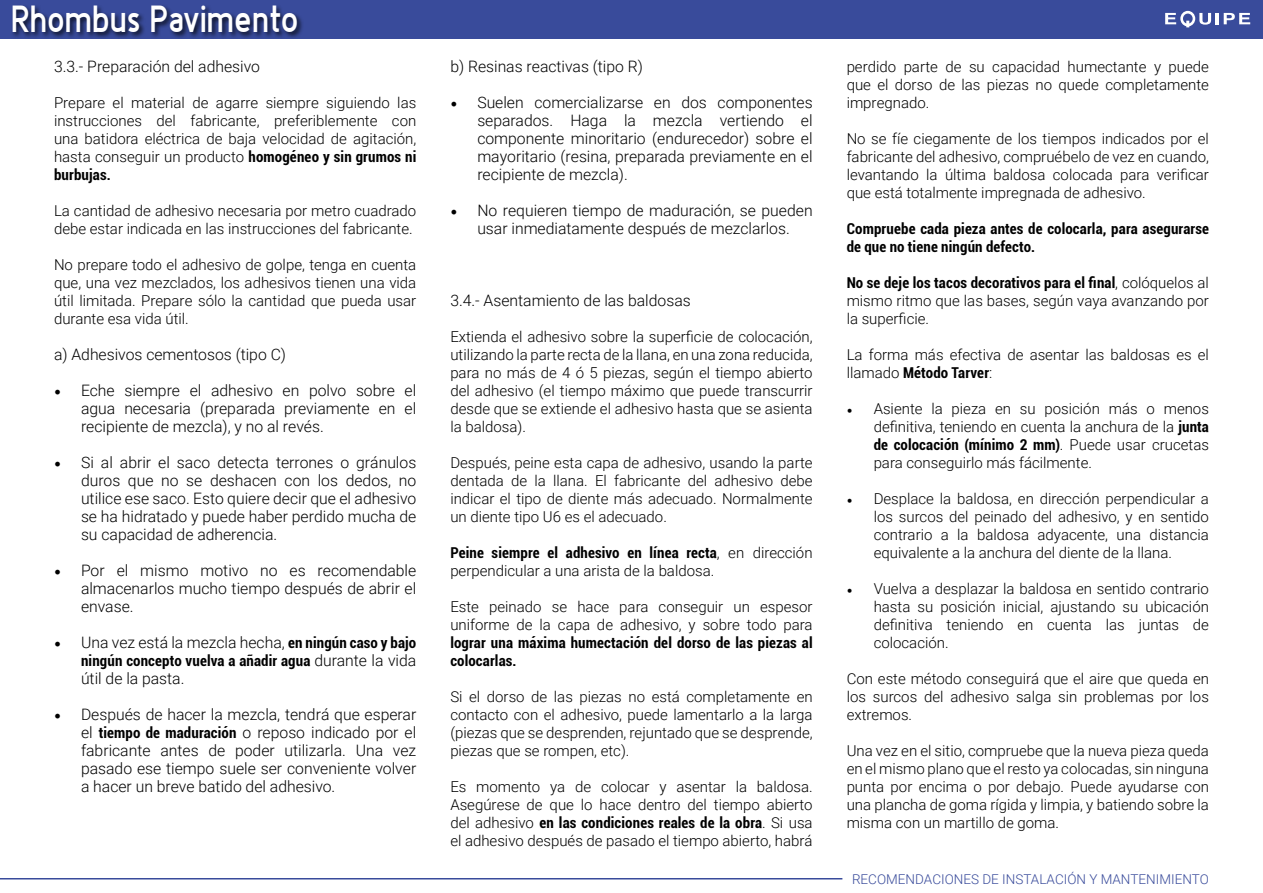
<style>
.page{position:relative;width:1263px;height:893px;background:#fff}
.page>*{position:absolute;margin:0;border:0;box-sizing:border-box;transform-origin:0 0}
.t1{font:36px "Fineness Pro Black Cond";color:#fff}
.t2{font:300 15.75px/18px "Roboto";color:#000;text-align:justify}
.t3{font:300 15px/18px "Roboto";color:#000;text-align:justify}
.t4{font:700 condensed 15px/18px "Roboto";letter-spacing:.01em;color:#000}
.t5{font:300 13.5px "Roboto";color:#394b9b}
.s1{font-weight:700;font-stretch:condensed}
.s2{font-family:"Minion Pro";font-weight:400;font-size:18px}
.s3{font-weight:700;font-stretch:condensed;font-size:15px}
.s4{font-weight:300;font-stretch:normal;font-size:15.75px}
.s5{font-family:"Minion Pro";font-weight:400}
</style>
<div class="page">
<div style="left:0;top:0;width:1263px;height:38px;background:#394b9b"></div>
<svg style="left:1165px;top:11px;width:85px;height:16px"></svg>
<div style="left:11px;top:4px;width:293px;height:35px;background:#000;opacity:.75"></div>
<hr style="left:0;top:878px;width:842px;height:1px;background:#394b9b">
<h1 class="t1" style="left:13px;top:-4px;width:289px">Rhombus Pavimento</h1>
<p class="t2" style="left:54px;top:57px;width:207px">3.3.- Preparación del adhesivo</p>
<p class="t3" style="left:54px;top:93px;width:364px">Prepare el material de agarre siempre siguiendo las instrucciones del fabricante, preferiblemente con una batidora eléctrica de baja velocidad de agitación, hasta conseguir un producto <span class="s1">homogéneo y sin grumos ni burbujas.</span></p>
<p class="t3" style="left:54px;top:201px;width:364px">La cantidad de adhesivo necesaria por metro cuadrado debe estar indicada en las instrucciones del fabricante.</p>
<p class="t3" style="left:54px;top:255px;width:364px">No prepare todo el adhesivo de golpe, tenga en cuenta que, una vez mezclados, los adhesivos tienen una vida útil limitada. Prepare sólo la cantidad que pueda usar durante esa vida útil.</p>
<p class="t2" style="left:54px;top:345px;width:233px">a) Adhesivos cementosos (tipo C)</p>
<p class="t2" style="left:81px;top:381px;width:337px;text-indent:-27px"><span class="s2">•</span> Eche siempre el adhesivo en polvo sobre el agua necesaria (preparada previamente en el recipiente de mezcla), y no al revés.</p>
<p class="t2" style="left:81px;top:453px;width:337px;text-indent:-27px"><span class="s2">•</span> Si al abrir el saco detecta terrones o gránulos duros que no se deshacen con los dedos, no utilice ese saco. Esto quiere decir que el adhesivo se ha hidratado y puede haber perdido mucha de su capacidad de adherencia.</p>
<p class="t2" style="left:81px;top:561px;width:337px;text-indent:-27px"><span class="s2">•</span> Por el mismo motivo no es recomendable almacenarlos mucho tiempo después de abrir el envase.</p>
<p class="t2" style="left:54px;top:633px;width:364px"><span class="s2">•</span> Una vez está la mezcla hecha, <span class="s3">en ningún caso y bajo</span></p>
<p class="t4" style="left:81px;top:651px;width:337px">ningún concepto vuelva a añadir agua <span class="s4">durante la vida</span></p>
<p class="t2" style="left:81px;top:669px;width:105px">útil de la pasta.</p>
<p class="t2" style="left:81px;top:705px;width:337px;text-indent:-27px"><span class="s2">•</span> Después de hacer la mezcla, tendrá que esperar el <span class="s3">tiempo de maduración</span> o reposo indicado por el fabricante antes de poder utilizarla. Una vez pasado ese tiempo suele ser conveniente volver a hacer un breve batido del adhesivo.</p>
<p class="t2" style="left:450px;top:57px;width:194px">b) Resinas reactivas (tipo R)</p>
<p class="t2" style="left:477px;top:93px;width:337px;text-indent:-27px"><span class="s2">•</span> Suelen comercializarse en dos componentes separados. Haga la mezcla vertiendo el componente minoritario (endurecedor) sobre el mayoritario (resina, preparada previamente en el recipiente de mezcla).</p>
<p class="t2" style="left:450px;top:201px;width:364px;text-align:center"><span class="s2">•</span> No requieren tiempo de maduración, se pueden usar inmediatamente después de mezclarlos.</p>
<p class="t2" style="left:450px;top:291px;width:242px">3.4.- Asentamiento de las baldosas</p>
<p class="t3" style="left:450px;top:327px;width:364px">Extienda el adhesivo sobre la superficie de colocación, utilizando la parte recta de la llana, en una zona reducida, para no más de 4 ó 5 piezas, según el tiempo abierto del adhesivo (el tiempo máximo que puede transcurrir desde que se extiende el adhesivo hasta que se asienta la baldosa).</p>
<p class="t3" style="left:450px;top:453px;width:364px">Después, peine esta capa de adhesivo, usando la parte dentada de la llana. El fabricante del adhesivo debe indicar el tipo de diente más adecuado. Normalmente un diente tipo U6 es el adecuado.</p>
<p class="t3" style="left:450px;top:543px;width:364px"><span class="s1">Peine siempre el adhesivo en línea recta</span>, en dirección perpendicular a una arista de la baldosa.</p>
<p class="t3" style="left:450px;top:597px;width:364px">Este peinado se hace para conseguir un espesor uniforme de la capa de adhesivo, y sobre todo para</p>
<p class="t4" style="left:450px;top:633px;width:364px">lograr una máxima humectación del dorso de las piezas al colocarlas.</p>
<p class="t3" style="left:450px;top:687px;width:364px">Si el dorso de las piezas no está completamente en contacto con el adhesivo, puede lamentarlo a la larga (piezas que se desprenden, rejuntado que se desprende, piezas que se rompen, etc).</p>
<p class="t3" style="left:450px;top:777px;width:364px">Es momento ya de colocar y asentar la baldosa.<br>Asegúrese de que lo hace dentro del tiempo abierto del adhesivo <span class="s1">en las condiciones reales de la obra</span>. Si usa el adhesivo después de pasado el tiempo abierto, habrá</p>
<p class="t3" style="left:847px;top:57px;width:364px">perdido parte de su capacidad humectante y puede que el dorso de las piezas no quede completamente impregnado.</p>
<p class="t3" style="left:847px;top:129px;width:364px">No se fíe ciegamente de los tiempos indicados por el fabricante del adhesivo, compruébelo de vez en cuando, levantando la última baldosa colocada para verificar que está totalmente impregnada de adhesivo.</p>
<p class="t4" style="left:847px;top:219px;width:364px">Compruebe cada pieza antes de colocarla, para asegurarse de que no tiene ningún defecto.</p>
<p class="t3" style="left:847px;top:273px;width:364px"><span class="s1">No se deje los tacos decorativos para el final</span>, colóquelos al mismo ritmo que las bases, según vaya avanzando por la superficie.</p>
<p class="t3" style="left:847px;top:345px;width:364px">La forma más efectiva de asentar las baldosas es el llamado <span class="s1">Método Tarver</span>:</p>
<p class="t3" style="left:874px;top:399px;width:337px;text-indent:-27px"><span class="s5">•</span> Asiente la pieza en su posición más o menos definitiva, teniendo en cuenta la anchura de la <span class="s1">junta de colocación (mínimo 2 mm)</span>. Puede usar crucetas para conseguirlo más fácilmente.</p>
<p class="t3" style="left:874px;top:489px;width:337px;text-indent:-27px"><span class="s5">•</span> Desplace la baldosa, en dirección perpendicular a los surcos del peinado del adhesivo, y en sentido contrario a la baldosa adyacente, una distancia equivalente a la anchura del diente de la llana.</p>
<p class="t3" style="left:874px;top:579px;width:337px;text-indent:-27px"><span class="s5">•</span> Vuelva a desplazar la baldosa en sentido contrario hasta su posición inicial, ajustando su ubicación definitiva teniendo en cuenta las juntas de colocación.</p>
<p class="t3" style="left:847px;top:669px;width:364px">Con este método conseguirá que el aire que queda en los surcos del adhesivo salga sin problemas por los extremos.</p>
<p class="t3" style="left:847px;top:741px;width:364px">Una vez en el sitio, compruebe que la nueva pieza queda en el mismo plano que el resto ya colocadas, sin ninguna punta por encima o por debajo. Puede ayudarse con una plancha de goma rígida y limpia, y batiendo sobre la misma con un martillo de goma.</p>
<p class="t5" style="left:852px;top:869px;width:358px">RECOMENDACIONES DE INSTALACIÓN Y MANTENIMIENTO</p>
</div>
